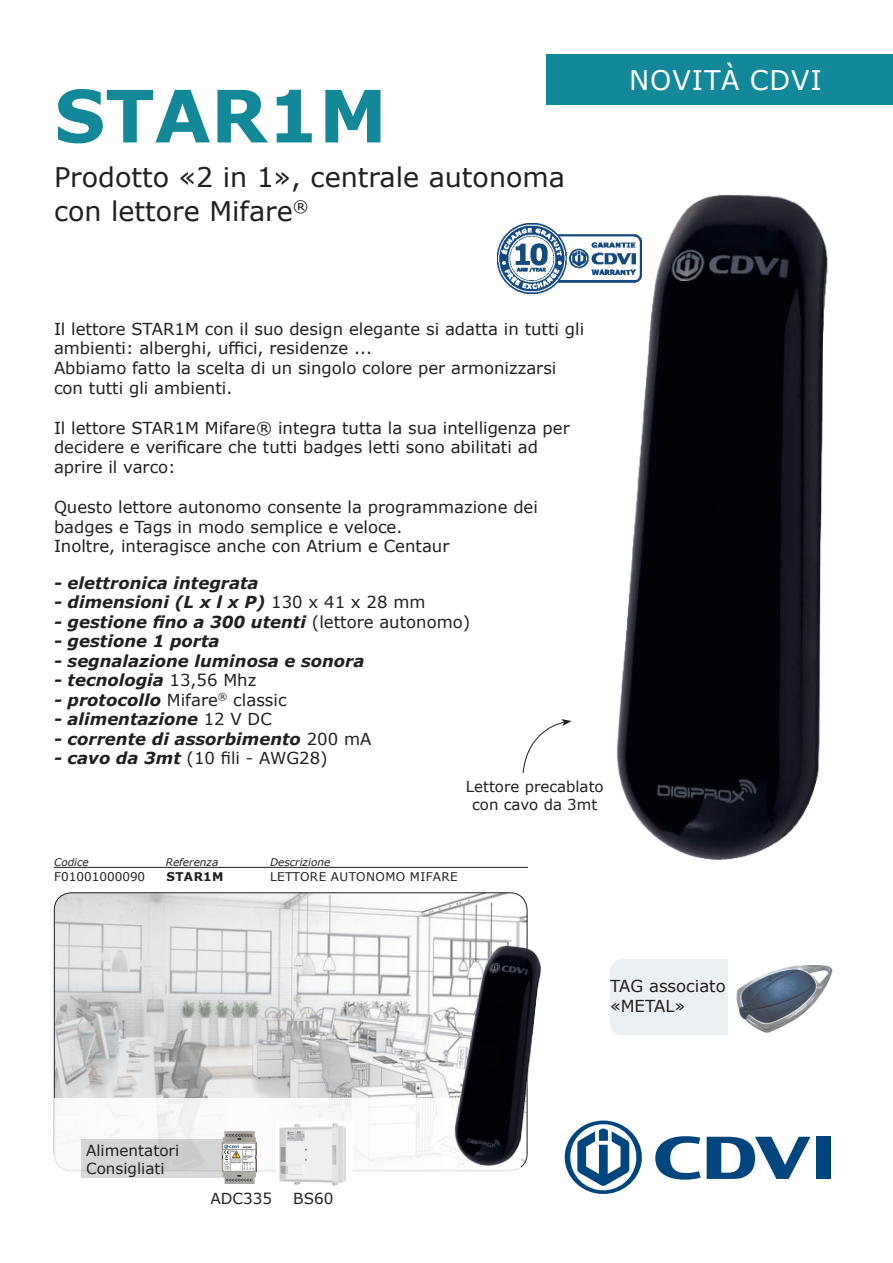
<style>
.page{position:relative;width:893px;height:1263px;background:#fff}
.page>*{position:absolute;margin:0;border:0;box-sizing:border-box;transform-origin:0 0}
.t1{font:700 72.3px "Verdana";color:#128899}
.t2{font:27px/34.5px "Verdana";color:#231f20}
.t3{font:27px "Verdana";letter-spacing:.035em;color:#fff}
.t4{font:16.5px "Verdana";color:#231f20}
.t5{font:italic 700 16.5px "Verdana";color:#231f20}
.t6{font:15.15px/18.1px "Verdana";color:#231f20}
.t7{font:15px/18px "Verdana";color:#231f20;text-align:center}
.t8{font:12px "Verdana";letter-spacing:.035em;color:#231f20}
.t9{font:12px "Verdana";letter-spacing:.015em;color:#231f20}
.t10{font:700 12px "Verdana";letter-spacing:.035em;color:#231f20}
.t11{font:italic 10.5px "Verdana";color:#231f20}
.s1{font-weight:400;font-style:normal}
.s2{font-weight:700;font-style:italic}
</style>
<div class="page">
<img style="left:54px;top:893px;width:473px;height:205px">
<div style="left:546px;top:54px;width:347px;height:50px;background:#128899"></div>
<img style="left:616px;top:194px;width:212px;height:666px">
<img style="left:497px;top:223px;width:145px;height:70px">
<svg style="left:522px;top:719px;width:50px;height:54px"></svg>
<div style="left:81px;top:1139px;width:157px;height:39px;background:#d5d5d6"></div>
<img style="left:221px;top:1131px;width:35px;height:52px">
<img style="left:279px;top:1123px;width:67px;height:63px">
<img style="left:440px;top:935px;width:102px;height:236px">
<hr style="left:54px;top:867px;width:474px;height:1px;background:#231f20">
<div style="left:610px;top:959px;width:229px;height:76px;background:#ebf0f4;border-radius:13px"></div>
<img style="left:728px;top:959px;width:111px;height:76px">
<svg style="left:655px;top:1136px;width:46px;height:44px"></svg>
<svg style="left:707px;top:1137px;width:103px;height:42px"></svg>
<div style="left:816px;top:1137px;width:14px;height:42px;background:#00467e"></div>
<svg style="left:564px;top:1120px;width:78px;height:74px"></svg>
<p class="t1" style="left:54px;top:65px;width:335px">STAR1M</p>
<p class="t2" style="left:54px;top:159px;width:512px">Prodotto «2 in 1», centrale autonoma con lettore Mifare<sup>®</sup></p>
<p class="t3" style="left:629px;top:61px;width:194px">NOVITÀ CDVI</p>
<p class="t4" style="left:54px;top:317px;width:532px">Il lettore STAR1M con il suo design elegante si adatta in tutti gli</p>
<p class="t4" style="left:54px;top:337px;width:320px">ambienti: alberghi, uffici, residenze ...</p>
<p class="t4" style="left:54px;top:357px;width:504px">Abbiamo fatto la scelta di un singolo colore per armonizzarsi</p>
<p class="t4" style="left:54px;top:377px;width:180px">con tutti gli ambienti.</p>
<p class="t4" style="left:54px;top:416px;width:517px">Il lettore STAR1M Mifare® integra tutta la sua intelligenza per</p>
<p class="t4" style="left:54px;top:436px;width:485px">decidere e verificare che tutti badges letti sono abilitati ad</p>
<p class="t4" style="left:54px;top:456px;width:123px">aprire il varco:</p>
<p class="t4" style="left:54px;top:495px;width:485px">Questo lettore autonomo consente la programmazione dei</p>
<p class="t4" style="left:54px;top:515px;width:350px">badges e Tags in modo semplice e veloce.</p>
<p class="t4" style="left:54px;top:535px;width:397px">Inoltre, interagisce anche con Atrium e Centaur</p>
<p class="t5" style="left:54px;top:571px;width:206px">- elettronica integrata</p>
<p class="t5" style="left:54px;top:590px;width:373px">- dimensioni (L x l x P) <span class="s1">130 x 41 x 28 mm</span></p>
<p class="t5" style="left:54px;top:610px;width:418px">- gestione fino a 300 utenti <span class="s1">(lettore autonomo)</span></p>
<p class="t5" style="left:54px;top:629px;width:167px">- gestione 1 porta</p>
<p class="t5" style="left:54px;top:649px;width:312px">- segnalazione luminosa e sonora</p>
<p class="t5" style="left:54px;top:668px;width:204px">- tecnologia <span class="s1">13,56 Mhz</span></p>
<p class="t4" style="left:54px;top:688px;width:234px"><span class="s2">- protocollo</span> Mifare<sup>®</sup> classic</p>
<p class="t5" style="left:54px;top:707px;width:219px">- alimentazione <span class="s1">12 V DC</span></p>
<p class="t5" style="left:54px;top:727px;width:319px">- corrente di assorbimento <span class="s1">200 mA</span></p>
<p class="t4" style="left:54px;top:747px;width:275px"><span class="s2">- cavo da 3mt</span> (10 fili - AWG28)</p>
<p class="t7" style="left:466px;top:778px;width:139px">Lettore precablato con cavo da 3mt</p>
<p class="t11" style="left:54px;top:855px;width:36px">Codice</p>
<p class="t11" style="left:166px;top:855px;width:54px">Referenza</p>
<p class="t11" style="left:270px;top:855px;width:62px">Descrizione</p>
<p class="t9" style="left:54px;top:869px;width:93px">F01001000090</p>
<p class="t10" style="left:166px;top:868px;width:58px">STAR1M</p>
<p class="t8" style="left:270px;top:869px;width:189px">LETTORE AUTONOMO MIFARE</p>
<p class="t6" style="left:86px;top:1141px;width:95px">Alimentatori<br>Consigliati</p>
<p class="t6" style="left:211px;top:1190px;width:63px">ADC335</p>
<p class="t6" style="left:293px;top:1190px;width:42px">BS60</p>
<p class="t4" style="left:610px;top:975px;width:117px">TAG associato</p>
<p class="t4" style="left:610px;top:995px;width:77px">«METAL»</p>
</div>
